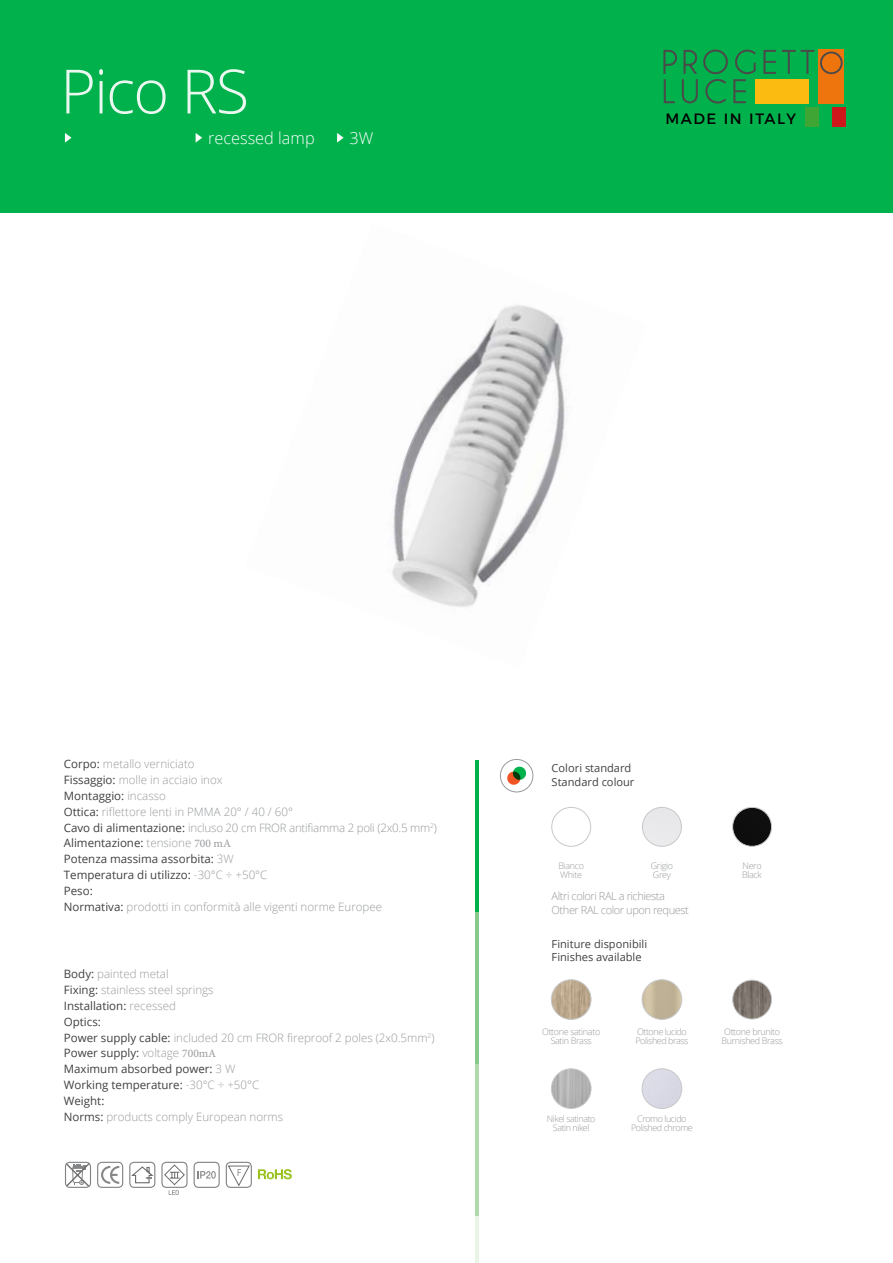
<style>
.page{position:relative;width:893px;height:1263px;background:#fff}
.page>*{position:absolute;margin:0;border:0;box-sizing:border-box;transform-origin:0 0}
.t1{font:300 61.05px "Open Sans";letter-spacing:-.03em;color:#fff}
.t2{font:300 16.35px "Open Sans";color:#fff}
.t3{font:15px "Montserrat";letter-spacing:.1em;color:#000}
.t4{font:300 11.55px/15.9px "Open Sans";color:#97999c}
.t5{font:11.1px/13.5px "Open Sans";color:#414042}
.t6{font:300 11.1px/13.5px "Open Sans";letter-spacing:-.04em;color:#97999c}
.t7{font:300 9px/9px "Open Sans";letter-spacing:-.04em;color:#97999c}
.s1{font-weight:400;color:#414042}
.s2{font-family:"Minion Pro";font-weight:400}
</style>
<div class="page">
<svg style="left:101px;top:1166px;width:19px;height:18px"></svg>
<svg style="left:131px;top:1166px;width:22px;height:18px"></svg>
<svg style="left:198px;top:1171px;width:18px;height:8px"></svg>
<svg style="left:164px;top:1164px;width:21px;height:31px"></svg>
<svg style="left:65px;top:1161px;width:25px;height:25px"></svg>
<svg style="left:228px;top:1165px;width:22px;height:21px"></svg>
<svg style="left:258px;top:1169px;width:34px;height:10px"></svg>
<div style="left:65px;top:1162px;width:26px;height:26px;border:1px solid #808285;border-radius:4px"></div>
<div style="left:97px;top:1162px;width:26px;height:26px;border:1px solid #808285;border-radius:4px"></div>
<div style="left:129px;top:1162px;width:26px;height:26px;border:1px solid #808285;border-radius:4px"></div>
<div style="left:161px;top:1162px;width:27px;height:26px;border:1px solid #808285;border-radius:4px"></div>
<div style="left:194px;top:1162px;width:26px;height:26px;border:1px solid #808285;border-radius:4px"></div>
<div style="left:226px;top:1162px;width:26px;height:26px;border:1px solid #808285;border-radius:4px"></div>
<hr style="left:475px;top:761px;width:4px;height:152px;background:#00b14c">
<hr style="left:475px;top:913px;width:4px;height:152px;background:#88ca8b">
<hr style="left:475px;top:1065px;width:4px;height:152px;background:#afdaae">
<hr style="left:475px;top:1217px;width:4px;height:46px;background:#e9f4e7">
<img style="left:552px;top:807px;width:39px;height:39px;border-radius:19px">
<div style="left:552px;top:807px;width:39px;height:39px;border:1px solid #c7c8ca;border-radius:50%"></div>
<img style="left:642px;top:807px;width:39px;height:39px;border-radius:19px">
<div style="left:642px;top:807px;width:39px;height:39px;border:1px solid #c7c8ca;border-radius:50%"></div>
<img style="left:733px;top:807px;width:38px;height:39px;border-radius:19px">
<div style="left:732px;top:807px;width:40px;height:39px;border:1px solid #c7c8ca;border-radius:50%"></div>
<img style="left:733px;top:980px;width:38px;height:39px;border-radius:19px">
<div style="left:732px;top:980px;width:40px;height:39px;border:1px solid #c7c8ca;border-radius:50%"></div>
<img style="left:642px;top:1069px;width:40px;height:39px;border-radius:20px">
<div style="left:642px;top:1069px;width:40px;height:39px;border:1px solid #c7c8ca;border-radius:50%"></div>
<img style="left:551px;top:980px;width:40px;height:39px;border-radius:20px">
<div style="left:551px;top:979px;width:40px;height:40px;border:1px solid #c7c8ca;border-radius:50%"></div>
<img style="left:551px;top:1069px;width:40px;height:39px;border-radius:20px">
<div style="left:551px;top:1069px;width:40px;height:39px;border:1px solid #c7c8ca;border-radius:50%"></div>
<img style="left:642px;top:980px;width:40px;height:39px;border-radius:20px">
<div style="left:642px;top:979px;width:40px;height:40px;border:1px solid #c7c8ca;border-radius:50%"></div>
<div style="left:500px;top:759px;width:33px;height:33px;border:1px solid #97999c;border-radius:50%"></div>
<svg style="left:507px;top:766px;width:20px;height:19px"></svg>
<div style="left:0;top:0;width:893px;height:212px;background:#00b14c"></div>
<svg style="left:65px;top:133px;width:7px;height:10px"></svg>
<svg style="left:196px;top:133px;width:6px;height:10px"></svg>
<svg style="left:337px;top:133px;width:7px;height:10px"></svg>
<div style="left:819px;top:49px;width:25px;height:55px;background:#ee740d"></div>
<div style="left:755px;top:79px;width:54px;height:25px;background:#fbbb10"></div>
<svg style="left:763px;top:50px;width:13px;height:24px"></svg>
<svg style="left:782px;top:50px;width:32px;height:24px"></svg>
<svg style="left:663px;top:50px;width:93px;height:53px"></svg>
<svg style="left:820px;top:52px;width:23px;height:22px"></svg>
<div style="left:805px;top:108px;width:13px;height:19px;background:#3fa535"></div>
<div style="left:832px;top:108px;width:14px;height:19px;background:#cd171a"></div>
<img style="left:391px;top:305px;width:176px;height:302px">
<h1 class="t1" style="left:60px;top:49px;width:190px">Pico RS</h1>
<h2 class="t2" style="left:208px;top:127px;width:108px">recessed lamp</h2>
<h2 class="t2" style="left:350px;top:127px;width:25px">3W</h2>
<p class="t3" style="left:665px;top:107px;width:132px">MADE IN ITALY</p>
<p class="t4" style="left:64px;top:756px;width:375px"><span class="s1">Corpo:</span> metallo verniciato<br><span class="s1">Fissaggio:</span> molle in acciaio inox<br><span class="s1">Montaggio:</span> incasso<br><span class="s1">Ottica:</span> riflettore lenti in PMMA 20° / 40 / 60°<br><span class="s1">Cavo di alimentazione:</span> incluso 20 cm FROR antifiamma 2 poli (2x0.5 mm<sup>2</sup>)<br><span class="s1">Alimentazione:</span> tensione <span class="s2">700 mA<br></span><span class="s1">Potenza massima assorbita:</span> 3W<br><span class="s1">Temperatura di utilizzo:</span> -30°C ÷ +50°C<br><span class="s1">Peso:<br>Normativa:</span> prodotti in conformità alle vigenti norme Europee</p>
<p class="t4" style="left:64px;top:966px;width:372px"><span class="s1">Body:</span> painted metal<br><span class="s1">Fixing:</span> stainless steel springs<br><span class="s1">Installation:</span> recessed<br><span class="s1">Optics:<br>Power supply cable:</span> included 20 cm FROR fireproof 2 poles (2x0.5mm<sup>2</sup>)<br><span class="s1">Power supply:</span> voltage <span class="s2">700mA<br></span><span class="s1">Maximum absorbed power:</span> 3 W<br><span class="s1">Working temperature:</span> -30°C ÷ +50°C<br><span class="s1">Weight:<br>Norms:</span> products comply European norms</p>
<p class="t5" style="left:552px;top:761px;width:84px">Colori standard<br>Standard colour</p>
<p class="t7" style="left:558px;top:861px;width:27px">Bianco<br>White</p>
<p class="t7" style="left:651px;top:861px;width:24px">Grigio<br>Grey</p>
<p class="t7" style="left:742px;top:861px;width:21px">Nero<br>Black</p>
<p class="t6" style="left:552px;top:889px;width:139px">Altri colori RAL a richiesta<br>Other RAL color upon request</p>
<p class="t5" style="left:552px;top:936px;width:97px">Finiture disponibili<br>Finishes available</p>
<p class="t7" style="left:542px;top:1027px;width:60px;text-align:center">Ottone satinato<br>Satin Brass</p>
<p class="t7" style="left:547px;top:1114px;width:50px;text-align:center">Nikel satinato<br>Satin nikel</p>
<p class="t7" style="left:635px;top:1027px;width:54px">Ottone lucido<br>Polished brass</p>
<p class="t7" style="left:631px;top:1114px;width:63px;text-align:center">Cromo lucido<br>Polished chrome</p>
<p class="t7" style="left:721px;top:1027px;width:63px">Ottone brunito<br>Burnished Brass</p>
</div>
